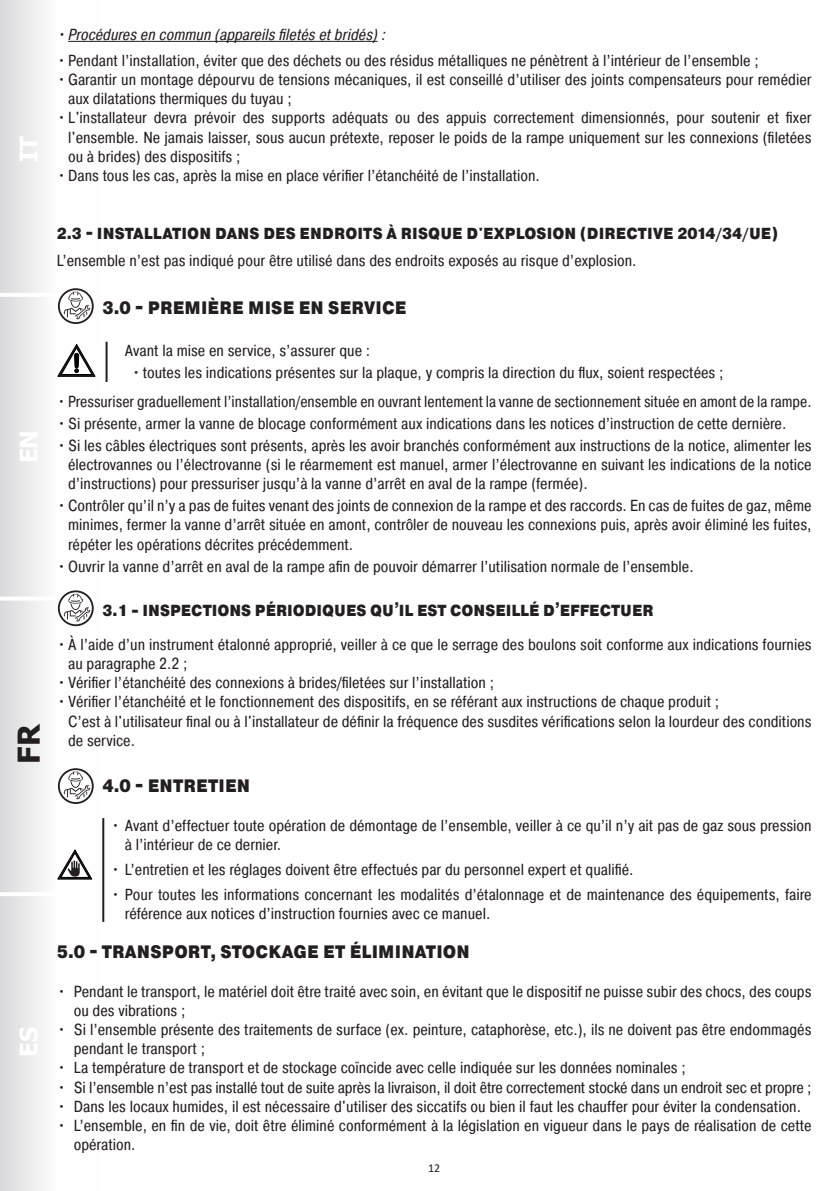
<style>
.page{position:relative;width:840px;height:1191px;background:#fff}
.page>*{position:absolute;margin:0;border:0;box-sizing:border-box;transform-origin:0 0}
.t1{font:700 30px "Tahoma";color:#231f20}
.t2{font:700 24px "Tahoma";color:#fff}
.t3{font:900 18px "Pragmatica Cond";letter-spacing:.01em;color:#231f20}
.t4{font:16px/19.2px "Pragmatica Cond";color:#231f20}
.t5{font:900 16px "Pragmatica Cond";color:#231f20}
.t6{font:italic 16px "Pragmatica Cond";color:#231f20}
.t7{font:12px "Calibri";color:#231f20}
</style>
<div class="page">
<div style="left:0;top:0;width:99px;height:1191px;background:linear-gradient(to right,#dfe0e1,#fff)"></div>
<hr style="left:0;top:892px;width:96px;height:4px;background:#fff">
<hr style="left:0;top:596px;width:99px;height:4px;background:#fff">
<hr style="left:0;top:293px;width:99px;height:4px;background:#fff">
<hr style="left:68px;top:41px;width:309px;height:1px;background:#231f20">
<svg style="left:58px;top:288px;width:36px;height:36px"></svg>
<svg style="left:60px;top:290px;width:32px;height:32px"></svg>
<svg style="left:64px;top:292px;width:26px;height:27px"></svg>
<svg style="left:58px;top:590px;width:36px;height:36px"></svg>
<svg style="left:60px;top:592px;width:32px;height:32px"></svg>
<svg style="left:64px;top:594px;width:26px;height:27px"></svg>
<svg style="left:58px;top:768px;width:36px;height:36px"></svg>
<svg style="left:60px;top:770px;width:32px;height:32px"></svg>
<svg style="left:64px;top:771px;width:26px;height:28px"></svg>
<hr style="left:105px;top:342px;width:2px;height:40px;background:#231f20">
<svg style="left:58px;top:344px;width:37px;height:32px"></svg>
<div style="left:74px;top:353px;width:5px;height:15px;background:#000001;border-radius:2px"></div>
<div style="left:74px;top:353px;width:5px;height:15px;border:1px solid #000001;border-radius:2px"></div>
<hr style="left:102px;top:818px;width:2px;height:104px;background:#231f20">
<svg style="left:58px;top:850px;width:34px;height:29px"></svg>
<h2 class="t2" style="left:12px;top:162px;width:28px;rotate:-90deg">IT</h2>
<h2 class="t2" style="left:12px;top:463px;width:35px;rotate:-90deg">EN</h2>
<h1 class="t1" style="left:8px;top:764px;width:41px;rotate:-90deg">FR</h1>
<h2 class="t2" style="left:12px;top:1056px;width:31px;rotate:-90deg">ES</h2>
<p class="t6" style="left:57px;top:24px;width:330px">•Procédures en commun (appareils filetés et bridés) :</p>
<p class="t4" style="left:57px;top:51px;width:703px">•Pendant l’installation, éviter que des déchets ou des résidus métalliques ne pénètrent à l’intérieur de l’ensemble ;</p>
<p class="t4" style="left:68px;top:70px;width:744px;text-indent:-11px">•Garantir un montage dépourvu de tensions mécaniques, il est conseillé d’utiliser des joints compensateurs pour remédier aux dilatations thermiques du tuyau ;</p>
<p class="t4" style="left:68px;top:108px;width:744px;text-align:justify;text-indent:-11px">•L'installateur devra prévoir des supports adéquats ou des appuis correctement dimensionnés, pour soutenir et fixer l'ensemble. Ne jamais laisser, sous aucun prétexte, reposer le poids de la rampe uniquement sur les connexions (filetées ou à brides) des dispositifs ;</p>
<p class="t4" style="left:57px;top:166px;width:484px">•Dans tous les cas, après la mise en place vérifier l’étanchéité de l’installation.</p>
<p class="t5" style="left:57px;top:223px;width:722px">2.3 - INSTALLATION DANS DES ENDROITS À RISQUE D'EXPLOSION (DIRECTIVE 2014/34/UE)</p>
<p class="t4" style="left:57px;top:251px;width:581px">L’ensemble n’est pas indiqué pour être utilisé dans des endroits exposés au risque d’explosion.</p>
<p class="t3" style="left:102px;top:296px;width:305px">3.0 - PREMIÈRE MISE EN SERVICE</p>
<p class="t4" style="left:125px;top:340px;width:247px">Avant la mise en service, s’assurer que :</p>
<p class="t4" style="left:131px;top:362px;width:593px">•toutes les indications présentes sur la plaque, y compris la direction du flux, soient respectées ;</p>
<p class="t4" style="left:57px;top:391px;width:756px">•Pressuriser graduellement l’installation/ensemble en ouvrant lentement la vanne de sectionnement située en amont de la rampe.</p>
<p class="t4" style="left:57px;top:413px;width:730px">•Si présente, armer la vanne de blocage conformément aux indications dans les notices d’instruction de cette dernière.</p>
<p class="t4" style="left:68px;top:435px;width:744px;text-align:justify;text-indent:-11px">•Si les câbles électriques sont présents, après les avoir branchés conformément aux instructions de la notice, alimenter les électrovannes ou l’électrovanne (si le réarmement est manuel, armer l’électrovanne en suivant les indications de la notice d’instructions) pour pressuriser jusqu’à la vanne d’arrêt en aval de la rampe (fermée).</p>
<p class="t4" style="left:68px;top:496px;width:744px;text-align:justify;text-indent:-11px">•Contrôler qu’il n’y a pas de fuites venant des joints de connexion de la rampe et des raccords. En cas de fuites de gaz, même minimes, fermer la vanne d’arrêt située en amont, contrôler de nouveau les connexions puis, après avoir éliminé les fuites, répéter les opérations décrites précédemment.</p>
<p class="t4" style="left:57px;top:556px;width:638px">•Ouvrir la vanne d’arrêt en aval de la rampe afin de pouvoir démarrer l’utilisation normale de l’ensemble.</p>
<p class="t5" style="left:102px;top:600px;width:552px">3.1 - INSPECTIONS PÉRIODIQUES QU’IL EST CONSEILLÉ D’EFFECTUER</p>
<p class="t4" style="left:68px;top:634px;width:744px;text-indent:-11px">•À l’aide d’un instrument étalonné approprié, veiller à ce que le serrage des boulons soit conforme aux indications fournies au paragraphe 2.2 ;</p>
<p class="t4" style="left:57px;top:673px;width:438px">•Vérifier l’étanchéité des connexions à brides/filetées sur l’installation ;</p>
<p class="t4" style="left:57px;top:692px;width:663px">•Vérifier l’étanchéité et le fonctionnement des dispositifs, en se référant aux instructions de chaque produit ;</p>
<p class="t4" style="left:68px;top:711px;width:744px">C’est à l'utilisateur final ou à l'installateur de définir la fréquence des susdites vérifications selon la lourdeur des conditions de service.</p>
<p class="t3" style="left:102px;top:774px;width:149px">4.0 - ENTRETIEN</p>
<p class="t4" style="left:125px;top:815px;width:688px;text-indent:-14px">• Avant d’effectuer toute opération de démontage de l’ensemble, veiller à ce qu’il n’y ait pas de gaz sous pression à l’intérieur de ce dernier.</p>
<p class="t4" style="left:111px;top:859px;width:524px">• L’entretien et les réglages doivent être effectués par du personnel expert et qualifié.</p>
<p class="t4" style="left:125px;top:884px;width:687px;text-indent:-14px">• Pour toutes les informations concernant les modalités d’étalonnage et de maintenance des équipements, faire référence aux notices d’instruction fournies avec ce manuel.</p>
<p class="t3" style="left:57px;top:940px;width:414px">5.0 - TRANSPORT, STOCKAGE ET ÉLIMINATION</p>
<p class="t4" style="left:74px;top:981px;width:738px;text-indent:-17px">• Pendant le transport, le matériel doit être traité avec soin, en évitant que le dispositif ne puisse subir des chocs, des coups ou des vibrations ;</p>
<p class="t4" style="left:74px;top:1019px;width:738px;text-indent:-17px">• Si l’ensemble présente des traitements de surface (ex. peinture, cataphorèse, etc.), ils ne doivent pas être endommagés pendant le transport ;</p>
<p class="t4" style="left:57px;top:1058px;width:630px">• La température de transport et de stockage coïncide avec celle indiquée sur les données nominales ;</p>
<p class="t4" style="left:57px;top:1077px;width:755px">• Si l’ensemble n’est pas installé tout de suite après la livraison, il doit être correctement stocké dans un endroit sec et propre ;</p>
<p class="t4" style="left:57px;top:1096px;width:745px">• Dans les locaux humides, il est nécessaire d'utiliser des siccatifs ou bien il faut les chauffer pour éviter la condensation.</p>
<p class="t4" style="left:74px;top:1115px;width:739px;text-indent:-17px">• L’ensemble, en fin de vie, doit être éliminé conformément à la législation en vigueur dans le pays de réalisation de cette opération.</p>
<p class="t7" style="left:428px;top:1159px;width:14px">12</p>
</div>
